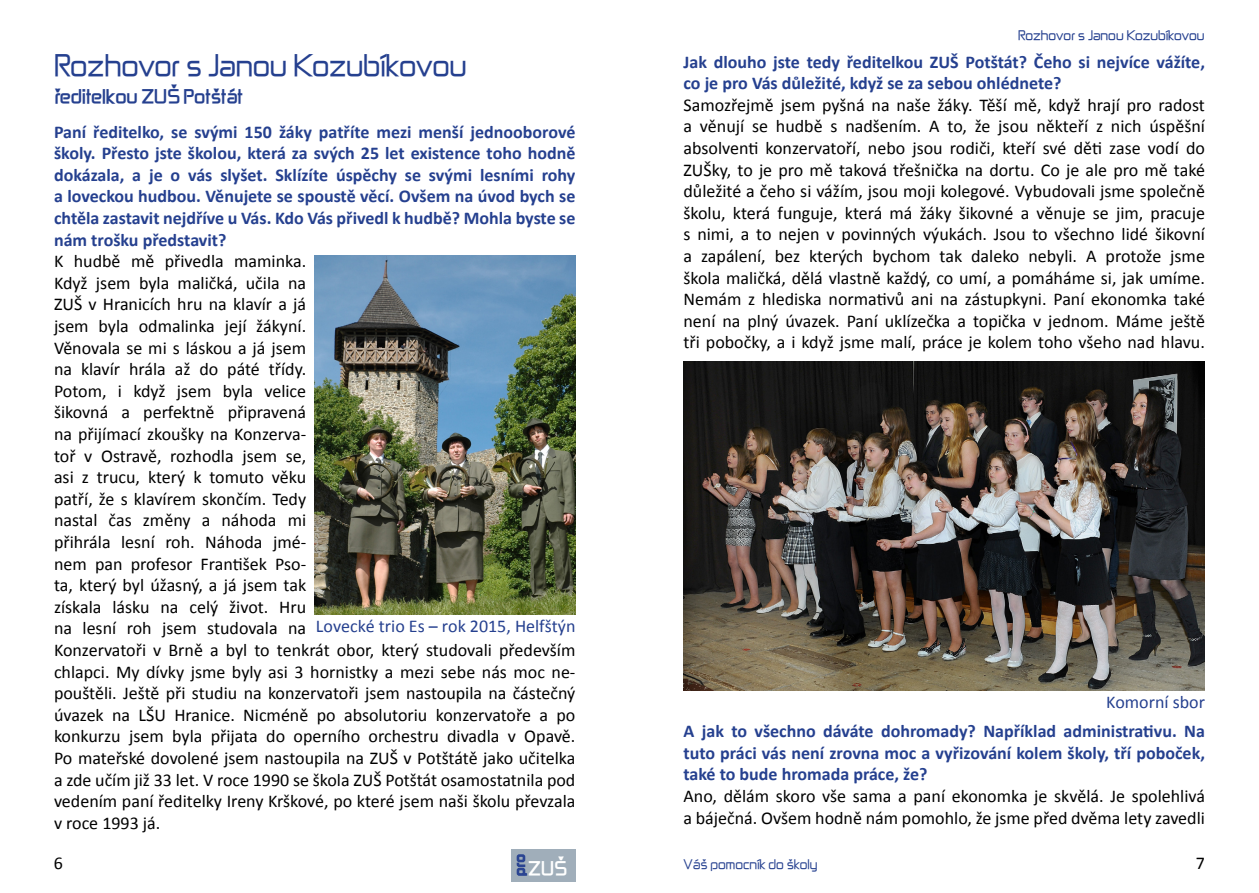
<style>
.page{position:relative;width:1259px;height:893px;background:#fff}
.page>*{position:absolute;margin:0;border:0;box-sizing:border-box;transform-origin:0 0}
.t1{font:27px "Zekton";letter-spacing:-.01em;color:#25408f}
.t2{font:18px/21.6px "Calibri";color:#000}
.t3{font:700 18px/21.6px "Calibri";color:#25408f;text-align:justify}
.t4{font:18px "Calibri";color:#25408f}
.t5{font:700 16.5px "Zekton";letter-spacing:-.01em;color:#25408f}
.t6{font:700 16.5px "Zekton";color:#fff}
.t7{font:12px "Zekton";color:#25408f}
</style>
<div class="page">
<div style="left:511px;top:849px;width:64px;height:32px;background:#9dacb8"></div>
<svg style="left:516px;top:854px;width:11px;height:22px"></svg>
<img style="left:315px;top:255px;width:260px;height:359px">
<img style="left:683px;top:361px;width:522px;height:329px">
<h1 class="t1" style="left:54px;top:47px;width:414px">Rozhovor s Janou Kozubíkovou</h1>
<p class="t5" style="left:54px;top:84px;width:190px">ředitelkou ZUŠ Potštát</p>
<p class="t3" style="left:54px;top:120px;width:523px">Paní ředitelko, se svými 150 žáky patříte mezi menší jednooborové školy. Přesto jste školou, která za svých 25 let existence toho hodně dokázala, a je o vás slyšet. Sklízíte úspěchy se svými lesními rohy a loveckou hudbou. Věnujete se spoustě věcí. Ovšem na úvod bych se chtěla zastavit nejdříve u Vás. Kdo Vás přivedl k hudbě? Mohla byste se nám trošku představit?</p>
<p class="t2" style="left:54px;top:249px;width:523px">K hudbě mě přivedla maminka.<br>Když jsem byla maličká, učila na<br>ZUŠ v Hranicích hru na klavír a já<br>jsem byla odmalinka její žákyní.<br>Věnovala se mi s láskou a já jsem<br>na klavír hrála až do páté třídy.<br>Potom, i když jsem byla velice<br>šikovná a perfektně připravená<br>na přijímací zkoušky na Konzerva-<br>toř v Ostravě, rozhodla jsem se,<br>asi z trucu, který k tomuto věku<br>patří, že s klavírem skončím. Tedy<br>nastal čas změny a náhoda mi<br>přihrála lesní roh. Náhoda jmé-<br>nem pan profesor František Pso-<br>ta, který byl úžasný, a já jsem tak<br>získala lásku na celý život. Hru<br>na lesní roh jsem studovala na<br>Konzervatoři v Brně a byl to tenkrát obor, který studovali především chlapci. My dívky jsme byly asi 3 hornistky a mezi sebe nás moc ne&shy;pouštěli. Ještě při studiu na konzervatoři jsem nastoupila na částečný úvazek na LŠU Hranice. Nicméně po absolutoriu konzervatoře a po konkurzu jsem byla přijata do operního orchestru divadla v Opavě.<br>Po mateřské dovolené jsem nastoupila na ZUŠ v Potštátě jako učitelka a zde učím již 33 let. V roce 1990 se škola ZUŠ Potštát osamostatnila pod vedením paní ředitelky Ireny Krškové, po které jsem naši školu převzala v roce 1993 já.</p>
<p class="t4" style="left:316px;top:615px;width:261px">Lovecké trio Es – rok 2015, Helfštýn</p>
<p class="t7" style="left:1018px;top:27px;width:188px">Rozhovor s Janou Kozubíkovou</p>
<p class="t3" style="left:683px;top:50px;width:523px">Jak dlouho jste tedy ředitelkou ZUŠ Potštát? Čeho si nejvíce vážíte, co je pro Vás důležité, když se za sebou ohlédnete?</p>
<p class="t2" style="left:683px;top:93px;width:523px;text-align:justify">Samozřejmě jsem pyšná na naše žáky. Těší mě, když hrají pro radost a věnují se hudbě s nadšením. A to, že jsou někteří z nich úspěšní absolventi konzervatoří, nebo jsou rodiči, kteří své děti zase vodí do ZUŠky, to je pro mě taková třešnička na dortu. Co je ale pro mě také důležité a čeho si vážím, jsou moji kolegové. Vybudovali jsme společně školu, která funguje, která má žáky šikovné a věnuje se jim, pracuje s nimi, a to nejen v povinných výukách. Jsou to všechno lidé šikovní a zapálení, bez kterých bychom tak daleko nebyli. A protože jsme škola maličká, dělá vlastně každý, co umí, a pomáháme si, jak umíme.<br>Nemám z hlediska normativů ani na zástupkyni. Paní ekonomka také není na plný úvazek. Paní uklízečka a topička v jednom. Máme ještě tři pobočky, a i když jsme malí, práce je kolem toho všeho nad hlavu.</p>
<p class="t4" style="left:1106px;top:691px;width:100px">Komorní sbor</p>
<p class="t3" style="left:683px;top:719px;width:523px">A jak to všechno dáváte dohromady? Například administrativu. Na tuto práci vás není zrovna moc a vyřizování kolem školy, tří poboček, také to bude hromada práce, že?</p>
<p class="t2" style="left:683px;top:784px;width:523px">Ano, dělám skoro vše sama a paní ekonomka je skvělá. Je spolehlivá a báječná. Ovšem hodně nám pomohlo, že jsme před dvěma lety zavedli</p>
<p class="t6" style="left:528px;top:856px;width:40px">ZUŠ</p>
<p class="t2" style="left:54px;top:852px;width:11px">6</p>
<p class="t7" style="left:683px;top:856px;width:135px">Váš pomocník do školy</p>
<p class="t2" style="left:1195px;top:851px;width:11px">7</p>
</div>
